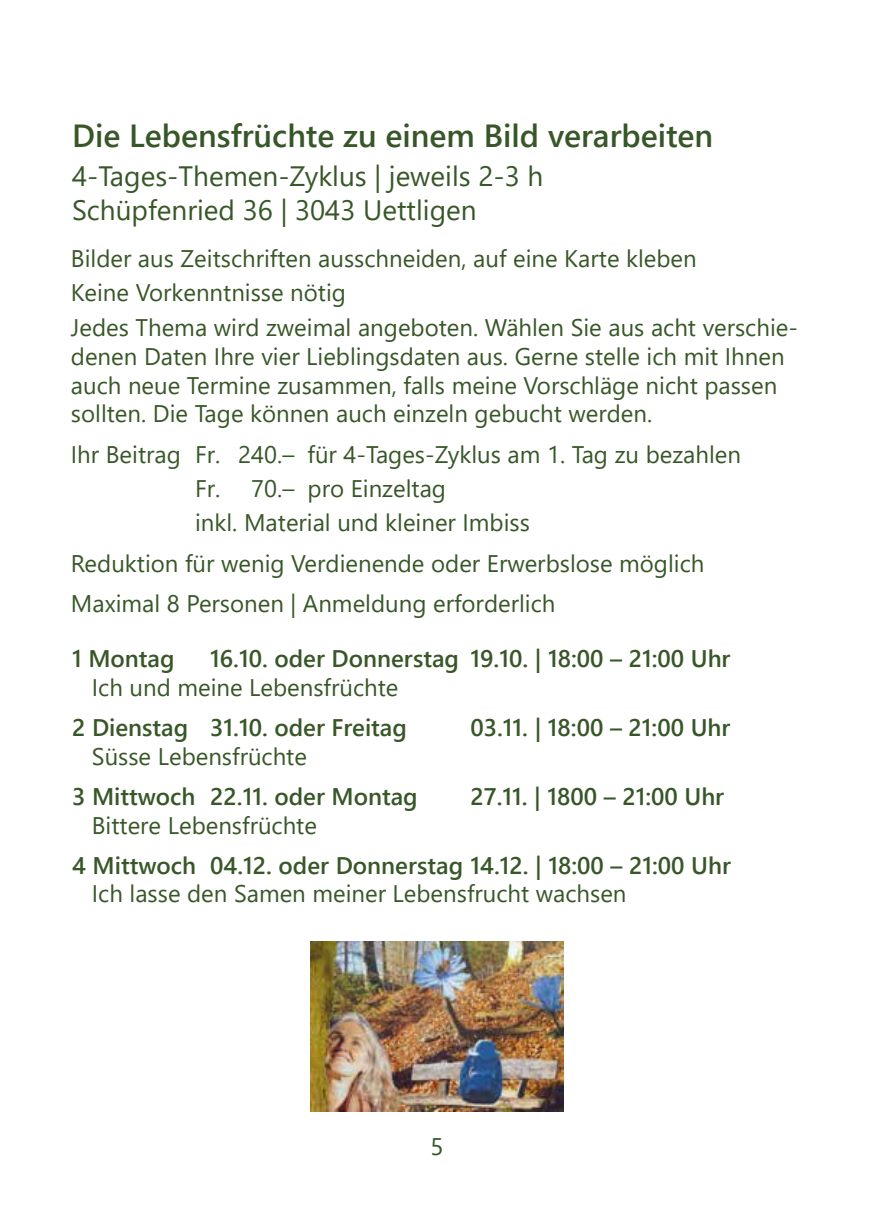
<style>
.page{position:relative;width:874px;height:1225px;background:#fff}
.page>*{position:absolute;margin:0;border:0;box-sizing:border-box;transform-origin:0 0}
.t1{font:600 32px "Segoe UI";color:#385728}
.t2{font:28px/33.6px "Segoe UI";color:#385728}
.t3{font:24px/34.4px "Segoe UI";color:#385728}
.t4{font:600 24px "Segoe UI";color:#385728}
</style>
<div class="page">
<img style="left:310px;top:941px;width:253px;height:170px">
<h1 class="t1" style="left:72px;top:105px;width:642px">Die Lebensfrüchte zu einem Bild verarbeiten</h1>
<p class="t2" style="left:72px;top:157px;width:472px">4-Tages-Themen-Zyklus | jeweils 2-3 h<br>Schüpfenried 36 | 3043 Uettligen</p>
<p class="t3" style="left:71px;top:239px;width:728px">Bilder aus Zeitschriften ausschneiden, auf eine Karte kleben<br>Keine Vorkenntnisse nötig<br>Jedes Thema wird zweimal angeboten. Wählen Sie aus acht verschie-</p>
<p class="t3" style="left:71px;top:340px;width:714px;line-height:28.8px">denen Daten Ihre vier Lieblingsdaten aus. Gerne stelle ich mit Ihnen auch neue Termine zusammen, falls meine Vorschläge nicht passen sollten. Die Tage können auch einzeln gebucht werden.</p>
<p class="t3" style="left:195px;top:435px;width:547px;text-indent:-124px">Ihr Beitrag Fr. 240.– für 4-Tages-Zyklus am 1. Tag zu bezahlen<br>Fr. 70.– pro Einzeltag<br>inkl. Material und kleiner Imbiss</p>
<p class="t3" style="left:71px;top:541px;width:634px;line-height:40.2px">Reduktion für wenig Verdienende oder Erwerbslose möglich<br>Maximal 8 Personen | Anmeldung erforderlich</p>
<p class="t4" style="left:72px;top:635px;width:104px">1 Montag</p>
<p class="t4" style="left:210px;top:635px;width:521px">16.10. oder Donnerstag 19.10. | 18:00 – 21:00 Uhr</p>
<p class="t3" style="left:92px;top:668px;width:308px">Ich und meine Lebensfrüchte</p>
<p class="t4" style="left:72px;top:704px;width:336px">2 Dienstag 31.10. oder Freitag</p>
<p class="t4" style="left:470px;top:704px;width:261px">03.11. | 18:00 – 21:00 Uhr</p>
<p class="t3" style="left:92px;top:736px;width:216px">Süsse Lebensfrüchte</p>
<p class="t4" style="left:72px;top:773px;width:347px">3 Mittwoch 22.11. oder Montag</p>
<p class="t4" style="left:470px;top:773px;width:255px">27.11. | 1800 – 21:00 Uhr</p>
<p class="t3" style="left:92px;top:805px;width:226px">Bittere Lebensfrüchte</p>
<p class="t4" style="left:72px;top:842px;width:660px">4 Mittwoch 04.12. oder Donnerstag 14.12. | 18:00 – 21:00 Uhr</p>
<p class="t3" style="left:92px;top:874px;width:536px">Ich lasse den Samen meiner Lebensfrucht wachsen</p>
<p class="t3" style="left:430px;top:1127px;width:14px">5</p>
</div>
